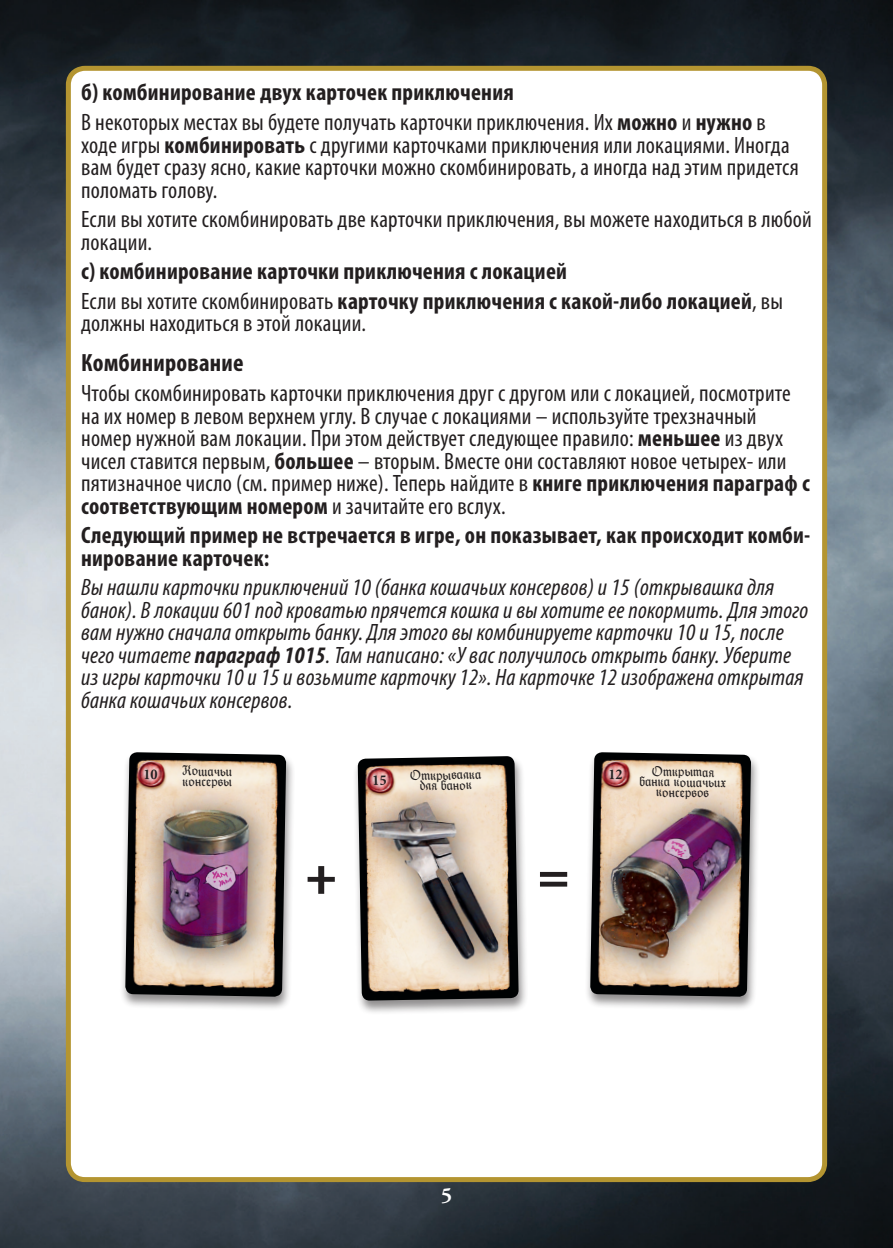
<style>
.page{position:relative;width:893px;height:1248px;background:#fff}
.page>*{position:absolute;margin:0;border:0;box-sizing:border-box;transform-origin:0 0}
.t1{font:700 68px "Adobe Garamond Pro";color:#231f20}
.t2{font:700 condensed 25px "Myriad Pro";letter-spacing:.01em;color:#231f20}
.t3{font:condensed 23.75px/22.5px "Myriad Pro";letter-spacing:.01em;color:#231f20}
.t4{font:italic condensed 23.75px/22.5px "Myriad Pro";letter-spacing:.01em;color:#231f20}
.t5{font:700 condensed 23.75px/29.5px "Myriad Pro";letter-spacing:.01em;color:#231f20}
.t6{font:700 21.25px "Adobe Garamond Pro";color:#fff}
.t7{font:14px/10.2px "Thannhaeuser C";color:#231f20;text-align:center}
.s1{font-weight:700}
.s2{font-weight:400}
</style>
<div class="page">
<img style="left:0;top:0;width:893px;height:1247px">
<div style="left:69px;top:69px;width:755px;height:1109px;background:#fff;border-radius:14px"></div>
<div style="left:66px;top:66px;width:761px;height:1115px;border:5px solid #b49531;border-radius:17px"></div>
<div style="left:120px;top:751px;width:176px;height:259px;background:#231f20;opacity:.5"></div>
<img style="left:125px;top:752px;width:161px;height:244px">
<div style="left:352px;top:754px;width:176px;height:260px;background:#231f20;opacity:.5"></div>
<img style="left:358px;top:756px;width:161px;height:244px">
<div style="left:584px;top:751px;width:177px;height:259px;background:#231f20;opacity:.5"></div>
<img style="left:590px;top:752px;width:161px;height:244px">
<svg style="left:145px;top:769px;width:12px;height:10px"></svg>
<svg style="left:374px;top:775px;width:12px;height:9px"></svg>
<svg style="left:610px;top:769px;width:12px;height:9px"></svg>
<p class="t3" style="left:81px;top:77px;width:686px;line-height:29.5px"><span class="s1">б) комбинирование двух карточек приключения<br></span>В некоторых местах вы будете получать карточки приключения. Их <span class="s1">можно</span> и <span class="s1">нужно</span> в</p>
<p class="t3" style="left:81px;top:133px;width:719px">ходе игры <span class="s1">комбинировать</span> с другими карточками приключения или локациями. Иногда вам будет сразу ясно, какие карточки можно скомбинировать, а иногда над этим придется поломать голову.</p>
<p class="t3" style="left:81px;top:208px;width:732px">Если вы хотите скомбинировать две карточки приключения, вы можете находиться в любой локации.</p>
<p class="t5" style="left:81px;top:256px;width:703px">с) комбинирование карточки приключения с локацией<br><span class="s2">Если вы хотите скомбинировать</span> карточку приключения с какой-либо локацией<span class="s2">, вы</span></p>
<p class="t3" style="left:81px;top:312px;width:287px">должны находиться в этой локации.</p>
<p class="t2" style="left:81px;top:347px;width:164px">Комбинирование</p>
<p class="t3" style="left:81px;top:381px;width:730px">Чтобы скомбинировать карточки приключения друг с другом или с локацией, посмотрите на их номер в левом верхнем углу. В случае с локациями – используйте трехзначный номер нужной вам локации. При этом действует следующее правило: <span class="s1">меньшее</span> из двух чисел ставится первым, <span class="s1">большее</span> – вторым. Вместе они составляют новое четырех- или пятизначное число (см. пример ниже). Теперь найдите в <span class="s1">книге приключения параграф с соответствующим номером</span> и зачитайте его вслух.</p>
<p class="t5" style="left:81px;top:523px;width:731px;line-height:22.5px">Следующий пример не встречается в игре, он показывает, как происходит комби&shy;нирование карточек:</p>
<p class="t4" style="left:81px;top:576px;width:729px">Вы нашли карточки приключений 10 (банка кошачьих консервов) и 15 (открывашка для банок). В локации 601 под кроватью прячется кошка и вы хотите ее покормить. Для этого вам нужно сначала открыть банку. Для этого вы комбинируете карточки 10 и 15, после чего читаете <span class="s1">параграф 1015</span>. Там написано: «У вас получилось открыть банку. Уберите из игры карточки 10 и 15 и возьмите карточку 12». На карточке 12 изображена открытая банка кошачьих консервов.</p>
<p class="t7" style="left:183px;top:765px;width:51px;text-align:left;rotate:1deg">Кошачьи консервы</p>
<p class="t7" style="left:410px;top:770px;width:73px;rotate:-1deg">Открывалка для банок</p>
<p class="t7" style="left:640px;top:765px;width:88px;rotate:1deg">Открытая банка кошачьих консервов</p>
<p class="t1" style="left:303px;top:832px;width:37px">+</p>
<p class="t1" style="left:536px;top:832px;width:37px">=</p>
<p class="t6" style="left:441px;top:1182px;width:13px">5</p>
</div>
